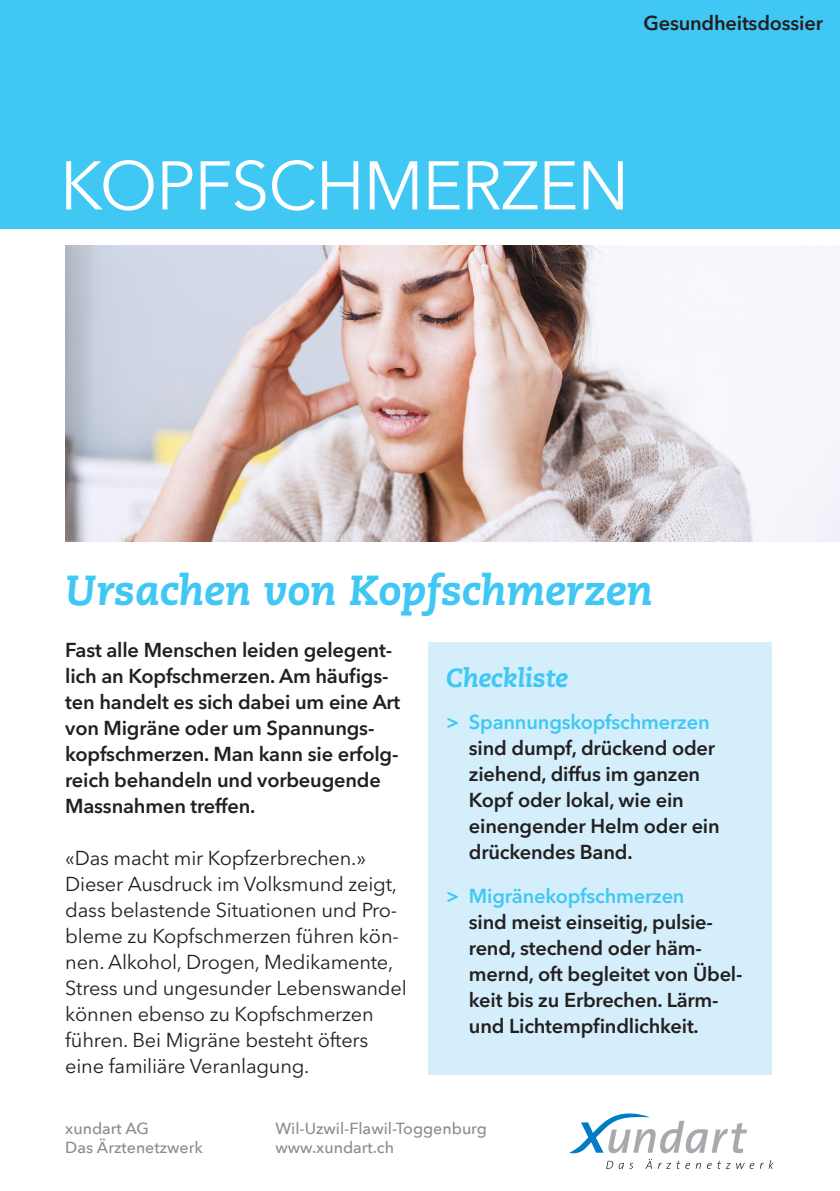
<style>
.page{position:relative;width:840px;height:1191px;background:#fff}
.page>*{position:absolute;margin:0;border:0;box-sizing:border-box;transform-origin:0 0}
.t1{font:68px "Avenir Next LT Pro";letter-spacing:-.02em;color:#fff}
.t2{font:italic 800 42px "Caecilia";color:#40c7f4}
.t3{font:italic 800 26px "Caecilia";color:#40c7f4}
.t4{font:600 20px/26px "Avenir Next LT Pro";letter-spacing:-.01em;color:#231f20}
.t5{font:20px/26px "Avenir Next LT Pro";letter-spacing:-.01em;color:#231f20}
.t6{font:500 16px "Avenir Next";color:#8a8c8f}
.s1{color:#40c7f4}
</style>
<div class="page">
<img style="left:65px;top:246px;width:774px;height:295px">
<div style="left:0;top:0;width:839px;height:229px;background:#40c7f4"></div>
<div style="left:428px;top:642px;width:343px;height:432px;background:#d4effb"></div>
<svg style="left:569px;top:1113px;width:184px;height:55px"></svg>
<svg style="left:760px;top:1160px;width:13px;height:8px"></svg>
<p class="t4" style="left:643px;top:10px;width:181px">Gesundheitsdossier</p>
<p class="t1" style="left:60px;top:145px;width:570px">KOPFSCHMERZEN</p>
<p class="t2" style="left:65px;top:565px;width:589px">Ursachen von Kopfschmerzen</p>
<p class="t4" style="left:65px;top:637px;width:336px">Fast alle Menschen leiden gelegent&shy;lich an Kopfschmerzen. Am häufigs&shy;ten handelt es sich dabei um eine Art von Migräne oder um Spannungs&shy;kopfschmerzen. Man kann sie erfolg&shy;reich behandeln und vorbeugende<br>Massnahmen treffen.</p>
<p class="t5" style="left:65px;top:845px;width:343px">«Das macht mir Kopfzerbrechen.» Dieser Ausdruck im Volksmund zeigt, dass belastende Situationen und Pro&shy;bleme zu Kopfschmerzen führen kön&shy;nen. Alkohol, Drogen, Medikamente, Stress und ungesunder Lebenswandel können ebenso zu Kopfschmerzen führen. Bei Migräne besteht öfters eine familiäre Veranlagung.</p>
<p class="t3" style="left:446px;top:663px;width:123px">Checkliste</p>
<p class="t4" style="left:468px;top:709px;width:252px;text-indent:-23px"><span class="s1">&gt; Spannungskopfschmerzen </span>sind dumpf, drückend oder ziehend, diffus im ganzen<br>Kopf oder lokal, wie ein einengender Helm oder ein drückendes Band.</p>
<p class="t4" style="left:468px;top:883px;width:275px;text-indent:-23px"><span class="s1">&gt; Migränekopfschmerzen<br></span>sind meist einseitig, pulsie&shy;rend, stechend oder häm&shy;mernd, oft begleitet von Übel - keit bis zu Erbrechen. Lärm&shy;und Lichtempfindlichkeit.</p>
<p class="t6" style="left:65px;top:1114px;width:85px">xundart AG</p>
<p class="t6" style="left:275px;top:1114px;width:213px">Wil-Uzwil-Flawil-Toggenburg</p>
<p class="t6" style="left:65px;top:1133px;width:139px">Das Ärztenetzwerk</p>
<p class="t6" style="left:275px;top:1133px;width:120px">www.xundart.ch</p>
</div>
